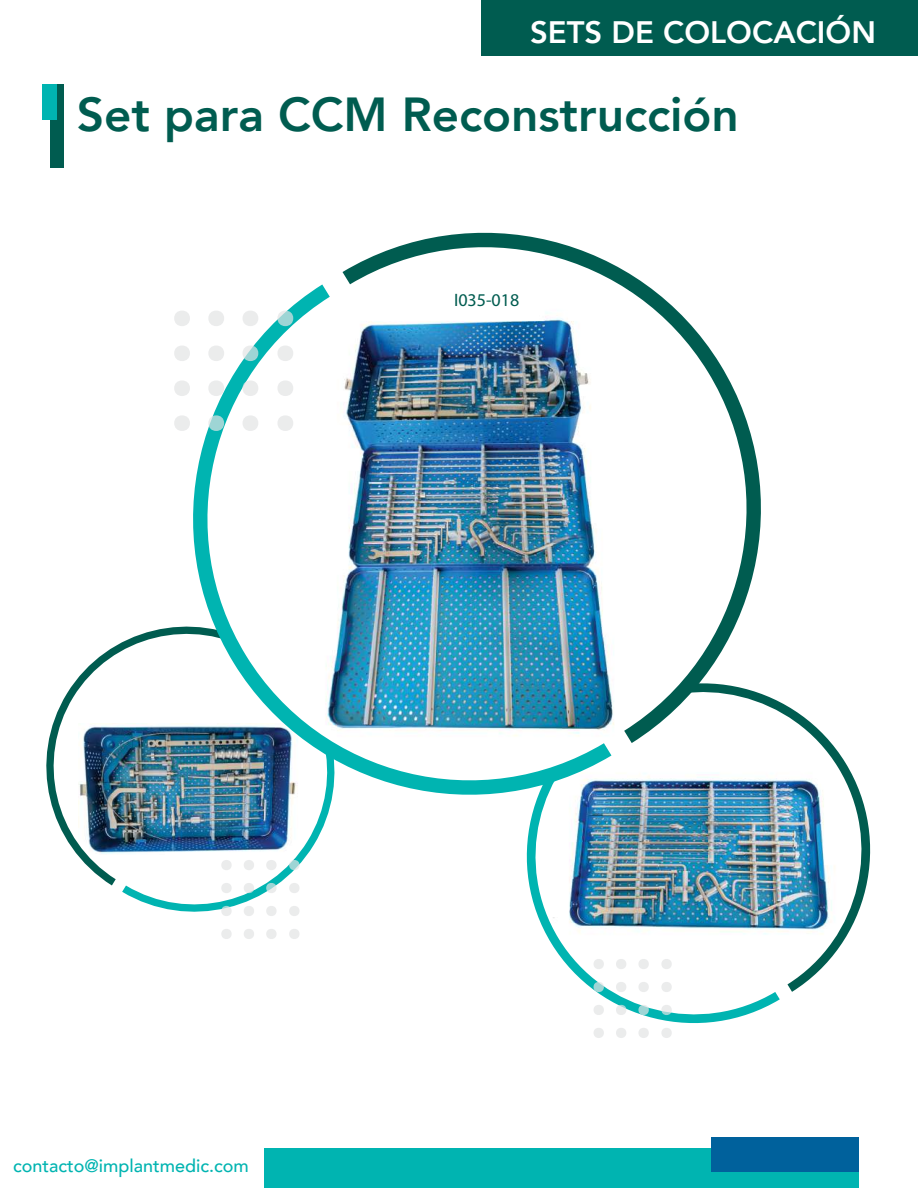
<style>
.page{position:relative;width:918px;height:1188px;background:#fff}
.page>*{position:absolute;margin:0;border:0;box-sizing:border-box;transform-origin:0 0}
.t1{font:800 47.7px "Avenir";color:#005c50}
.t2{font:800 31.05px "Avenir";color:#fff}
.t3{font:500 18px "Avenir";color:#00b4b1}
.t4{font:18px "Myriad Pro";color:#005c50}
</style>
<div class="page">
<div style="left:265px;top:1148px;width:594px;height:40px;background:#00b4b1"></div>
<div style="left:712px;top:1137px;width:147px;height:35px;background:#00619c"></div>
<div style="left:481px;top:0;width:437px;height:55px;background:#005c50"></div>
<img style="left:526px;top:755px;width:254px;height:275px">
<img style="left:617px;top:713px;width:254px;height:279px">
<svg style="left:122px;top:833px;width:198px;height:83px"></svg>
<img style="left:46px;top:630px;width:213px;height:255px">
<svg style="left:155px;top:284px;width:456px;height:549px"></svg>
<img style="left:343px;top:232px;width:456px;height:511px">
<div style="left:594px;top:959px;width:10px;height:10px;background:#ebecec;border-radius:50%"></div>
<div style="left:616px;top:959px;width:10px;height:10px;background:#ebecec;border-radius:50%"></div>
<div style="left:638px;top:959px;width:11px;height:10px;background:#ebecec;border-radius:50%"></div>
<svg style="left:594px;top:982px;width:10px;height:10px"></svg>
<div style="left:616px;top:982px;width:10px;height:10px;background:#ebecec;border-radius:50%"></div>
<div style="left:638px;top:982px;width:11px;height:10px;background:#ebecec;border-radius:50%"></div>
<div style="left:594px;top:1005px;width:10px;height:10px;background:#ebecec;border-radius:50%"></div>
<svg style="left:616px;top:1005px;width:10px;height:10px"></svg>
<svg style="left:638px;top:1005px;width:11px;height:10px"></svg>
<div style="left:594px;top:1028px;width:10px;height:10px;background:#ebecec;border-radius:50%"></div>
<div style="left:616px;top:1028px;width:10px;height:10px;background:#ebecec;border-radius:50%"></div>
<div style="left:638px;top:1028px;width:11px;height:10px;background:#ebecec;border-radius:50%"></div>
<div style="left:661px;top:959px;width:11px;height:10px;background:#ebecec;border-radius:50%"></div>
<div style="left:661px;top:982px;width:11px;height:10px;background:#ebecec;border-radius:50%"></div>
<svg style="left:661px;top:1005px;width:11px;height:10px"></svg>
<div style="left:661px;top:1028px;width:11px;height:10px;background:#ebecec;border-radius:50%"></div>
<div style="left:221px;top:860px;width:11px;height:10px;background:#ebecec;border-radius:50%"></div>
<div style="left:244px;top:860px;width:10px;height:10px;background:#ebecec;border-radius:50%"></div>
<div style="left:266px;top:860px;width:11px;height:10px;background:#ebecec;border-radius:50%"></div>
<div style="left:221px;top:883px;width:11px;height:10px;background:#ebecec;border-radius:50%"></div>
<div style="left:244px;top:883px;width:10px;height:10px;background:#ebecec;border-radius:50%"></div>
<svg style="left:266px;top:883px;width:11px;height:10px"></svg>
<svg style="left:221px;top:906px;width:11px;height:10px"></svg>
<div style="left:244px;top:906px;width:10px;height:10px;background:#ebecec;border-radius:50%"></div>
<div style="left:266px;top:906px;width:11px;height:10px;background:#ebecec;border-radius:50%"></div>
<div style="left:221px;top:929px;width:11px;height:10px;background:#ebecec;border-radius:50%"></div>
<div style="left:244px;top:929px;width:10px;height:10px;background:#ebecec;border-radius:50%"></div>
<div style="left:266px;top:929px;width:11px;height:10px;background:#ebecec;border-radius:50%"></div>
<svg style="left:289px;top:860px;width:11px;height:10px"></svg>
<div style="left:289px;top:883px;width:11px;height:10px;background:#ebecec;border-radius:50%"></div>
<div style="left:289px;top:906px;width:11px;height:10px;background:#ebecec;border-radius:50%"></div>
<div style="left:289px;top:929px;width:11px;height:10px;background:#ebecec;border-radius:50%"></div>
<div style="left:174px;top:311px;width:16px;height:15px;background:#ebecec;border-radius:50%"></div>
<div style="left:208px;top:311px;width:16px;height:15px;background:#ebecec;border-radius:50%"></div>
<div style="left:243px;top:311px;width:15px;height:15px;background:#ebecec;border-radius:50%"></div>
<div style="left:174px;top:346px;width:16px;height:15px;background:#ebecec;border-radius:50%"></div>
<div style="left:208px;top:346px;width:16px;height:15px;background:#ebecec;border-radius:50%"></div>
<svg style="left:243px;top:346px;width:15px;height:15px"></svg>
<div style="left:174px;top:380px;width:16px;height:16px;background:#ebecec;border-radius:50%"></div>
<div style="left:208px;top:380px;width:16px;height:16px;background:#ebecec;border-radius:50%"></div>
<div style="left:243px;top:380px;width:15px;height:16px;background:#ebecec;border-radius:50%"></div>
<div style="left:174px;top:415px;width:16px;height:16px;background:#ebecec;border-radius:50%"></div>
<svg style="left:208px;top:415px;width:16px;height:16px"></svg>
<div style="left:243px;top:415px;width:15px;height:16px;background:#ebecec;border-radius:50%"></div>
<svg style="left:277px;top:311px;width:16px;height:15px"></svg>
<div style="left:277px;top:346px;width:16px;height:15px;background:#ebecec;border-radius:50%"></div>
<div style="left:277px;top:380px;width:16px;height:16px;background:#ebecec;border-radius:50%"></div>
<div style="left:277px;top:415px;width:16px;height:16px;background:#ebecec;border-radius:50%"></div>
<div style="left:50px;top:84px;width:14px;height:83px;background:#005c50"></div>
<div style="left:42px;top:84px;width:15px;height:36px;background:#00b4b1"></div>
<h2 class="t2" style="left:530px;top:8px;width:347px">SETS DE COLOCACIÓN</h2>
<h1 class="t1" style="left:77px;top:78px;width:663px">Set para CCM Reconstrucción</h1>
<p class="t4" style="left:454px;top:288px;width:67px">I035-018</p>
<p class="t3" style="left:13px;top:1150px;width:237px">contacto@implantmedic.com</p>
</div>
